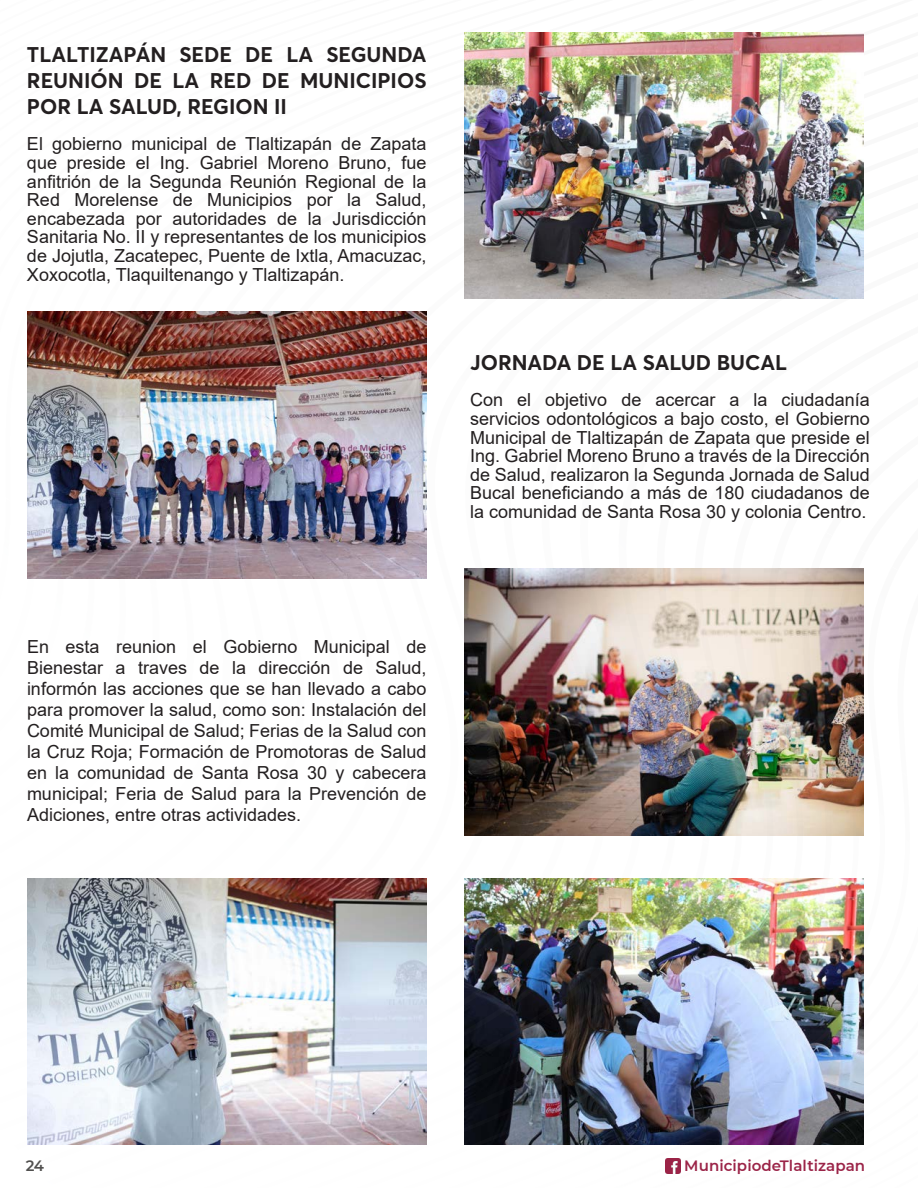
<style>
.page{position:relative;width:918px;height:1188px;background:#fff}
.page>*{position:absolute;margin:0;border:0;box-sizing:border-box;transform-origin:0 0}
.t1{font:700 21px/26.1px "Averta";color:#231f20;text-align:justify}
.t2{font:18px/18.6px "Arial";color:#231f20;text-align:justify}
.t3{font:600 15px "Montserrat";letter-spacing:.005em;color:#9b2448}
.t4{font:600 15px "Montserrat";color:#51504f}
</style>
<div class="page">
<img style="left:464px;top:878px;width:396px;height:169px">
<img style="left:617px;top:568px;width:247px;height:267px">
<img style="left:27px;top:878px;width:109px;height:1px">
<img style="left:524px;top:1030px;width:43px;height:68px">
<img style="left:472px;top:995px;width:52px;height:137px">
<img style="left:464px;top:961px;width:8px;height:171px">
<img style="left:64px;top:578px;width:62px;height:1px">
<img style="left:464px;top:759px;width:51px;height:188px">
<img style="left:420px;top:741px;width:76px;height:189px">
<img style="left:340px;top:878px;width:80px;height:1px">
<img style="left:581px;top:1033px;width:16px;height:17px">
<img style="left:542px;top:827px;width:129px;height:189px">
<img style="left:493px;top:793px;width:100px;height:188px">
<img style="left:768px;top:910px;width:52px;height:34px">
<img style="left:597px;top:878px;width:171px;height:169px">
<img style="left:563px;top:841px;width:146px;height:192px">
<img style="left:519px;top:807px;width:124px;height:192px">
<img style="left:466px;top:772px;width:105px;height:192px">
<img style="left:540px;top:1081px;width:44px;height:34px">
<img style="left:584px;top:1047px;width:29px;height:68px">
<img style="left:613px;top:1013px;width:15px;height:102px">
<img style="left:628px;top:978px;width:3px;height:137px">
<img style="left:631px;top:944px;width:233px;height:171px">
<img style="left:464px;top:1133px;width:18px;height:12px">
<img style="left:482px;top:1115px;width:382px;height:59px">
<img style="left:131px;top:578px;width:26px;height:1px">
<img style="left:475px;top:570px;width:40px;height:189px">
<img style="left:464px;top:568px;width:31px;height:173px">
<img style="left:360px;top:578px;width:57px;height:1px">
<img style="left:287px;top:578px;width:52px;height:1px">
<img style="left:220px;top:578px;width:43px;height:1px">
<img style="left:159px;top:578px;width:32px;height:1px">
<img style="left:839px;top:742px;width:20px;height:188px">
<img style="left:779px;top:704px;width:24px;height:192px">
<img style="left:708px;top:670px;width:34px;height:192px">
<img style="left:632px;top:635px;width:39px;height:192px">
<img style="left:554px;top:604px;width:39px;height:189px">
<img style="left:812px;top:724px;width:20px;height:189px">
<img style="left:744px;top:687px;width:29px;height:192px">
<img style="left:671px;top:652px;width:39px;height:192px">
<img style="left:593px;top:618px;width:50px;height:192px">
<img style="left:515px;top:587px;width:56px;height:189px">
<img style="left:860px;top:755px;width:4px;height:192px">
<img style="left:847px;top:1116px;width:17px;height:17px">
<img style="left:829px;top:1133px;width:35px;height:41px">
<img style="left:465px;top:568px;width:38px;height:2px">
<img style="left:160px;top:311px;width:119px;height:1px">
<img style="left:836px;top:568px;width:28px;height:174px">
<img style="left:767px;top:568px;width:31px;height:139px">
<img style="left:694px;top:568px;width:33px;height:105px">
<img style="left:619px;top:568px;width:35px;height:71px">
<img style="left:542px;top:568px;width:38px;height:36px">
<img style="left:802px;top:568px;width:31px;height:156px">
<img style="left:731px;top:568px;width:32px;height:122px">
<img style="left:657px;top:568px;width:33px;height:88px">
<img style="left:580px;top:568px;width:37px;height:54px">
<img style="left:503px;top:568px;width:43px;height:19px">
<img style="left:666px;top:1158px;width:15px;height:16px">
<img style="left:27px;top:312px;width:400px;height:266px">
<img style="left:27px;top:879px;width:400px;height:266px">
<img style="left:464px;top:32px;width:400px;height:267px">
<p class="t1" style="left:27px;top:43px;width:401px">TLALTIZAPÁN SEDE DE LA SEGUNDA REUNIÓN DE LA RED DE MUNICIPIOS POR LA SALUD, REGION II</p>
<p class="t2" style="left:27px;top:136px;width:401px">El gobierno municipal de Tlaltizapán de Zapata que preside el Ing. Gabriel Moreno Bruno, fue anfitrión de la Segunda Reunión Regional de la Red Morelense de Municipios por la Salud, encabezada por autoridades de la Jurisdicción Sanitaria No. II y representantes de los municipios de Jojutla, Zacatepec, Puente de Ixtla, Amacuzac, Xoxocotla, Tlaquiltenango y Tlaltizapán.</p>
<p class="t1" style="left:470px;top:351px;width:318px">JORNADA DE LA SALUD BUCAL</p>
<p class="t2" style="left:470px;top:392px;width:401px">Con el objetivo de acercar a la ciudadanía servicios odontológicos a bajo costo, el Gobierno Municipal de Tlaltizapán de Zapata que preside el Ing. Gabriel Moreno Bruno a través de la Dirección de Salud, realizaron la Segunda Jornada de Salud Bucal beneficiando a más de 180 ciudadanos de la comunidad de Santa Rosa 30 y colonia Centro.</p>
<p class="t2" style="left:27px;top:638px;width:401px;line-height:21px">En esta reunion el Gobierno Municipal de Bienestar a traves de la dirección de Salud, informón las acciones que se han llevado a cabo para promover la salud, como son: Instalación del Comité Municipal de Salud; Ferias de la Salud con la Cruz Roja; Formación de Promotoras de Salud en la comunidad de Santa Rosa 30 y cabecera municipal; Feria de Salud para la Prevención de Adiciones, entre otras actividades.</p>
<p class="t4" style="left:26px;top:1157px;width:20px">24</p>
<p class="t3" style="left:684px;top:1157px;width:182px">MunicipiodeTlaltizapan</p>
</div>
